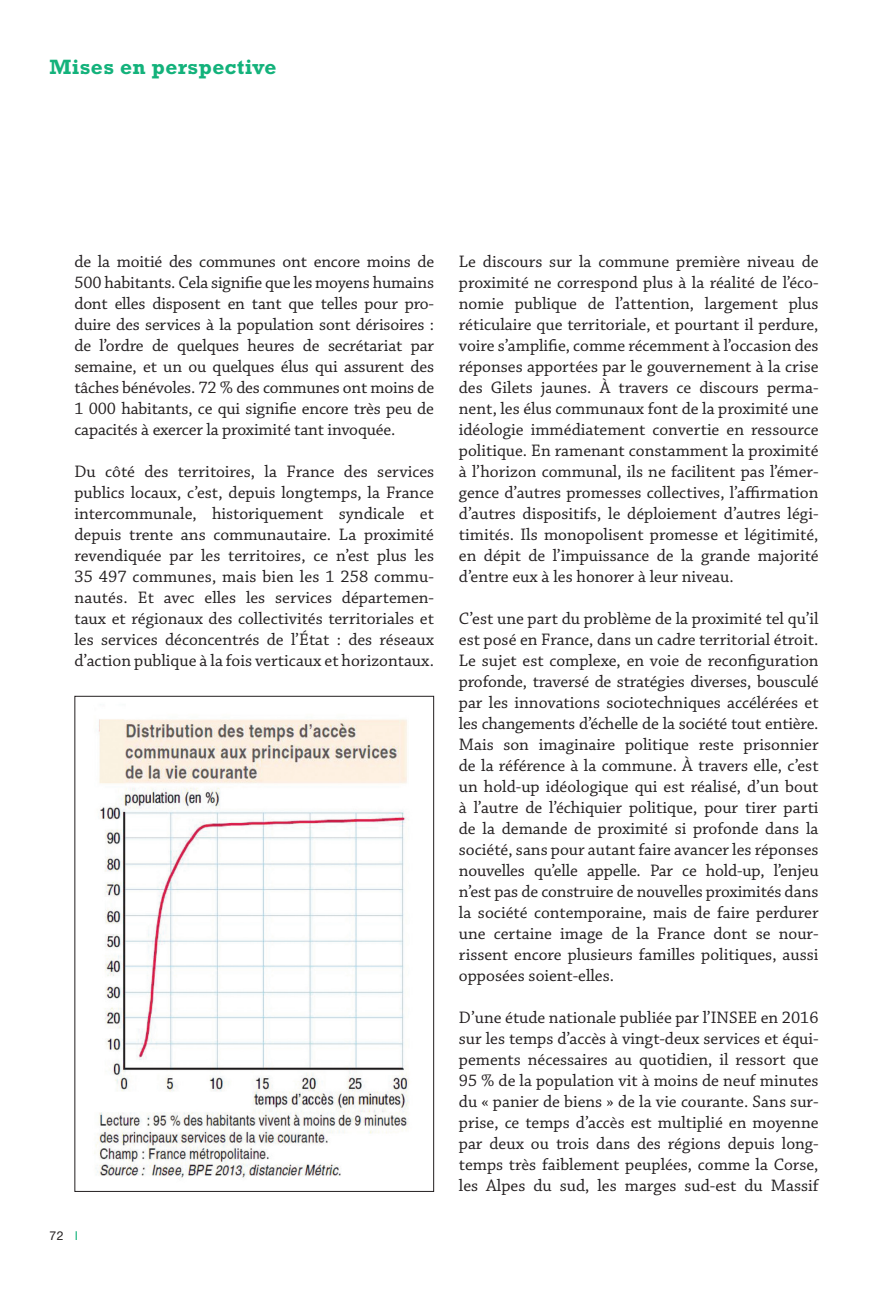
<style>
.page{position:relative;width:893px;height:1290px;background:#fff}
.page>*{position:absolute;margin:0;border:0;box-sizing:border-box;transform-origin:0 0}
.t1{font:700 21px "Rockwell Std";letter-spacing:.02em;color:#13b27b}
.t2{font:17.5px/21px "Chaparral Pro";color:#231f20;text-align:justify}
.t3{font:12.25px "Helvetica Neue LT Std";color:#231f20}
.s1{color:#13b27b}
</style>
<div class="page">
<img style="left:94px;top:719px;width:315px;height:459px">
<p class="t1" style="left:50px;top:54px;width:228px">Mises en perspective</p>
<p class="t2" style="left:74px;top:252px;width:361px">de la moitié des communes ont encore moins de 500 habitants. Cela signifie que les moyens humains dont elles disposent en tant que telles pour pro&shy;duire des services à la population sont dérisoires : de l’ordre de quelques heures de secrétariat par semaine, et un ou quelques élus qui assurent des tâches bénévoles. 72 % des communes ont moins de 1 000 habitants, ce qui signifie encore très peu de capacités à exercer la proximité tant invoquée.</p>
<p class="t2" style="left:74px;top:462px;width:361px">Du côté des territoires, la France des services publics locaux, c’est, depuis longtemps, la France intercommunale, historiquement syndicale et depuis trente ans communautaire. La proximité revendiquée par les territoires, ce n’est plus les 35 497 communes, mais bien les 1 258 commu&shy;nautés. Et avec elles les services départemen&shy;taux et régionaux des collectivités territoriales et les services déconcentrés de l’État : des réseaux d’action publique à la fois verticaux et horizontaux.</p>
<p class="t3" style="left:50px;top:1228px;width:30px">72 <span class="s1">I</span></p>
<p class="t2" style="left:459px;top:252px;width:361px">Le discours sur la commune première niveau de proximité ne correspond plus à la réalité de l’éco&shy;nomie publique de l’attention, largement plus réticulaire que territoriale, et pourtant il perdure, voire s’amplifie, comme récemment à l’occasion des réponses apportées par le gouvernement à la crise des Gilets jaunes. À travers ce discours perma&shy;nent, les élus communaux font de la proximité une idéologie immédiatement convertie en ressource politique. En ramenant constamment la proximité à l’horizon communal, ils ne facilitent pas l’émer&shy;gence d’autres promesses collectives, l’affirmation d’autres dispositifs, le déploiement d’autres légi&shy;timités. Ils monopolisent promesse et légitimité, en dépit de l’impuissance de la grande majorité d’entre eux à les honorer à leur niveau.</p>
<p class="t2" style="left:459px;top:609px;width:361px">C’est une part du problème de la proximité tel qu’il est posé en France, dans un cadre territorial étroit.<br>Le sujet est complexe, en voie de reconfiguration profonde, traversé de stratégies diverses, bousculé par les innovations sociotechniques accélérées et les changements d’échelle de la société tout entière.<br>Mais son imaginaire politique reste prisonnier de la référence à la commune. À travers elle, c’est un hold-up idéologique qui est réalisé, d’un bout à l’autre de l’échiquier politique, pour tirer parti de la demande de proximité si profonde dans la société, sans pour autant faire avancer les réponses nouvelles qu’elle appelle. Par ce hold-up, l’enjeu n’est pas de construire de nouvelles proximités dans la société contemporaine, mais de faire perdurer une certaine image de la France dont se nour&shy;rissent encore plusieurs familles politiques, aussi opposées soient-elles.</p>
<p class="t2" style="left:459px;top:1008px;width:361px">D’une étude nationale publiée par l’INSEE en 2016 sur les temps d’accès à vingt-deux services et équi&shy;pements nécessaires au quotidien, il ressort que 95 % de la population vit à moins de neuf minutes du « panier de biens » de la vie courante. Sans sur&shy;prise, ce temps d’accès est multiplié en moyenne par deux ou trois dans des régions depuis long&shy;temps très faiblement peuplées, comme la Corse, les Alpes du sud, les marges sud-est du Massif</p>
</div>
